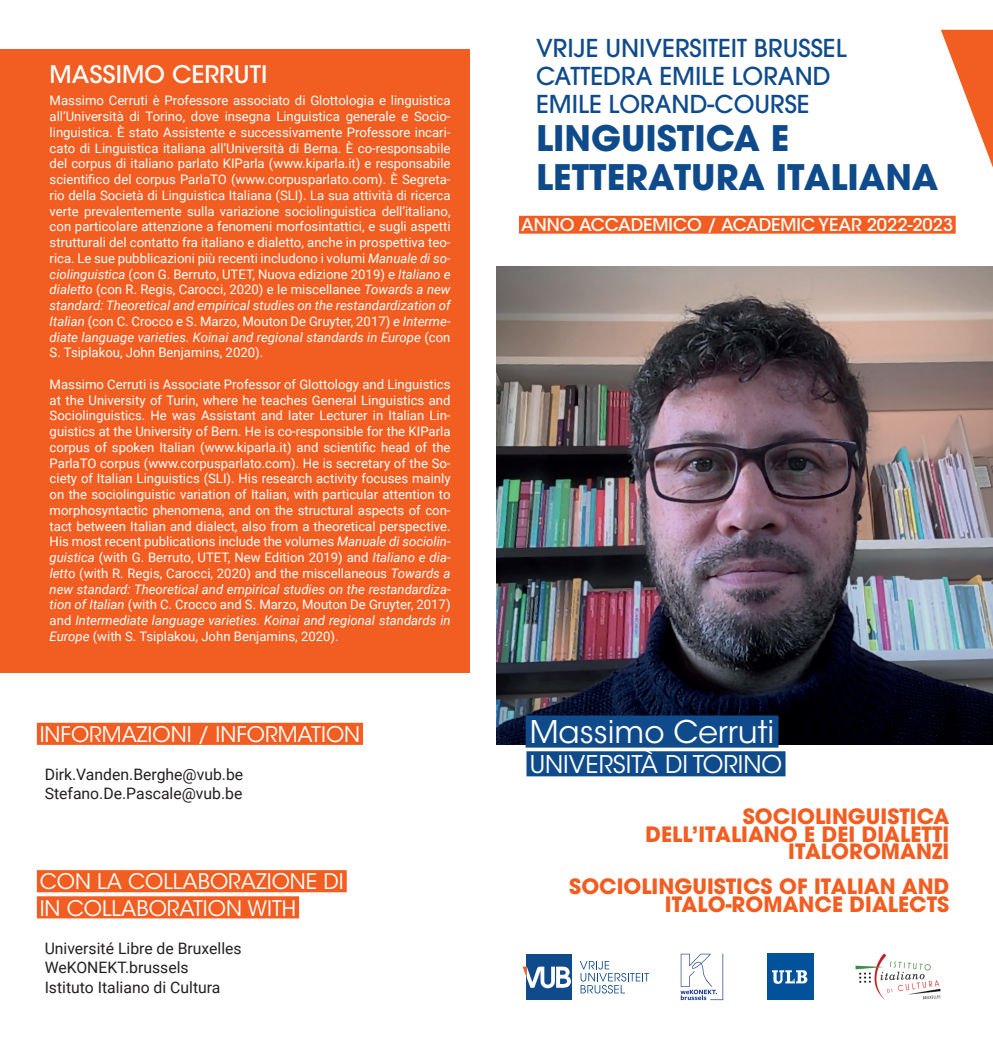
<style>
.page{position:relative;width:993px;height:1042px;background:#fff}
.page>*{position:absolute;margin:0;border:0;box-sizing:border-box;transform-origin:0 0}
.t1{font:700 35px/38.5px "Avant Garde";color:#0f4b8b}
.t2{font:31.15px "ITC Avant Garde Std";color:#fff}
.t3{font:500 24.5px/28px "Avant Garde";color:#0f4b8b}
.t4{font:24.32px "ITC Avant Garde Std";color:#fff}
.t5{font:500 24.15px "ITC Avant Garde Std";color:#fff}
.t6{font:21.35px/26.1px "ITC Avant Garde Std";color:#fff}
.t7{font:700 21px/17.5px "Avant Garde";color:#f25d21;text-align:right}
.t8{font:500 17.32px "ITC Avant Garde Std";color:#fff}
.t9{font:15.75px/19.2px "Roboto";color:#231f20}
.t10{font:13.12px/15.8px "Roboto";color:#fff;text-align:justify}
.s1{font-style:italic}
</style>
<div class="page">
<svg style="left:941px;top:30px;width:51px;height:135px"></svg>
<div style="left:519px;top:216px;width:436px;height:18px;background:#f25d21"></div>
<img style="left:496px;top:267px;width:496px;height:477px">
<div style="left:525px;top:715px;width:253px;height:32px;background:#0f4b8b"></div>
<div style="left:526px;top:751px;width:259px;height:25px;background:#0f4b8b"></div>
<div style="left:37px;top:723px;width:326px;height:22px;background:#f25d21"></div>
<div style="left:37px;top:870px;width:309px;height:22px;background:#f25d21"></div>
<div style="left:37px;top:896px;width:262px;height:22px;background:#f25d21"></div>
<div style="left:0;top:50px;width:469px;height:623px;background:#f25d21"></div>
<div style="left:526px;top:954px;width:46px;height:46px;background:#0f4b8b"></div>
<svg style="left:580px;top:961px;width:68px;height:32px"></svg>
<svg style="left:522px;top:966px;width:48px;height:22px"></svg>
<svg style="left:680px;top:953px;width:43px;height:47px"></svg>
<div style="left:766px;top:953px;width:46px;height:47px;background:#01529a"></div>
<svg style="left:772px;top:970px;width:35px;height:14px"></svg>
<img style="left:855px;top:953px;width:86px;height:47px">
<h3 class="t5" style="left:50px;top:59px;width:219px">MASSIMO CERRUTI</h3>
<p class="t10" style="left:50px;top:92px;width:402px">Massimo Cerruti è Professore associato di Glottologia e linguistica all’Università di Torino, dove insegna Linguistica generale e Socio&shy;linguistica. È stato Assistente e successivamente Professore incari&shy;cato di Linguistica italiana all’Università di Berna. È co-responsabile del corpus di italiano parlato KIParla (www.kiparla.it) e responsabile scientifico del corpus ParlaTO (www.corpusparlato.com). È Segreta&shy;rio della Società di Linguistica Italiana (SLI). La sua attività di ricerca verte prevalentemente sulla variazione sociolinguistica dell’italiano, con particolare attenzione a fenomeni morfosintattici, e sugli aspetti strutturali del contatto fra italiano e dialetto, anche in prospettiva teo&shy;rica. Le sue pubblicazioni più recenti includono i volumi <span class="s1">Manuale di so&shy;ciolinguistica</span> (con G. Berruto, UTET, Nuova edizione 2019) e <span class="s1">Italiano e dialetto</span> (con R. Regis, Carocci, 2020) e le miscellanee <span class="s1">Towards a new standard: Theoretical and empirical studies on the restandardization of Italian</span> (con C. Crocco e S. Marzo, Mouton De Gruyter, 2017) <span class="s1">e Interme&shy;diate language varieties. Koinai and regional standards in Europe</span> (con S. Tsiplakou, John Benjamins, 2020).</p>
<p class="t10" style="left:50px;top:376px;width:402px">Massimo Cerruti is Associate Professor of Glottology and Linguistics at the University of Turin, where he teaches General Linguistics and Sociolinguistics. He was Assistant and later Lecturer in Italian Lin&shy;guistics at the University of Bern. He is co-responsible for the KIParla corpus of spoken Italian (www.kiparla.it) and scientific head of the ParlaTO corpus (www.corpusparlato.com). He is secretary of the So&shy;ciety of Italian Linguistics (SLI). His research activity focuses mainly on the sociolinguistic variation of Italian, with particular attention to morphosyntactic phenomena, and on the structural aspects of con&shy;tact between Italian and dialect, also from a theoretical perspective.<br>His most recent publications include the volumes <span class="s1">Manuale di sociolin&shy;guistica</span> (with G. Berruto, UTET, New Edition 2019) and <span class="s1">Italiano e dia&shy;lett</span>o (with R. Regis, Carocci, 2020) and the miscellaneous <span class="s1">Towards a new standard: Theoretical and empirical studies on the restandardiza&shy;tion of Italian</span> (with C. Crocco and S. Marzo, Mouton De Gruyter, 2017) and <span class="s1">Intermediate language varieties. Koinai and regional standards in Europe</span> (with S. Tsiplakou, John Benjamins, 2020).</p>
<h3 class="t6" style="left:40px;top:721px;width:322px">INFORMAZIONI / INFORMATION</h3>
<p class="t9" style="left:45px;top:764px;width:200px">Dirk.Vanden.Berghe@vub.be<br>Stefano.De.Pascale@vub.be</p>
<h3 class="t6" style="left:40px;top:869px;width:305px">CON LA COLLABORAZIONE DI<br>IN COLLABORATION WITH</h3>
<p class="t9" style="left:45px;top:938px;width:198px">Université Libre de Bruxelles<br>WeKONEKT.brussels<br>Istituto Italiano di Cultura</p>
<h3 class="t3" style="left:536px;top:34px;width:312px">VRIJE UNIVERSITEIT BRUSSEL<br>CATTEDRA EMILE LORAND<br>EMILE LORAND-COURSE</h3>
<h1 class="t1" style="left:536px;top:119px;width:403px">LINGUISTICA E<br>LETTERATURA ITALIANA</h1>
<h3 class="t8" style="left:521px;top:214px;width:433px">ANNO ACCADEMICO / ACADEMIC YEAR 2022-2023</h3>
<h2 class="t2" style="left:529px;top:713px;width:246px">Massimo Cerruti</h2>
<h3 class="t4" style="left:529px;top:749px;width:254px">UNIVERSITÀ DI TORINO</h3>
<h3 class="t7" style="left:645px;top:807px;width:305px">SOCIOLINGUISTICA<br>DELL’ITALIANO E DEI DIALETTI<br>ITALOROMANZI</h3>
<h3 class="t7" style="left:569px;top:877px;width:381px">SOCIOLINGUISTICS OF ITALIAN AND<br>ITALO-ROMANCE DIALECTS</h3>
</div>
